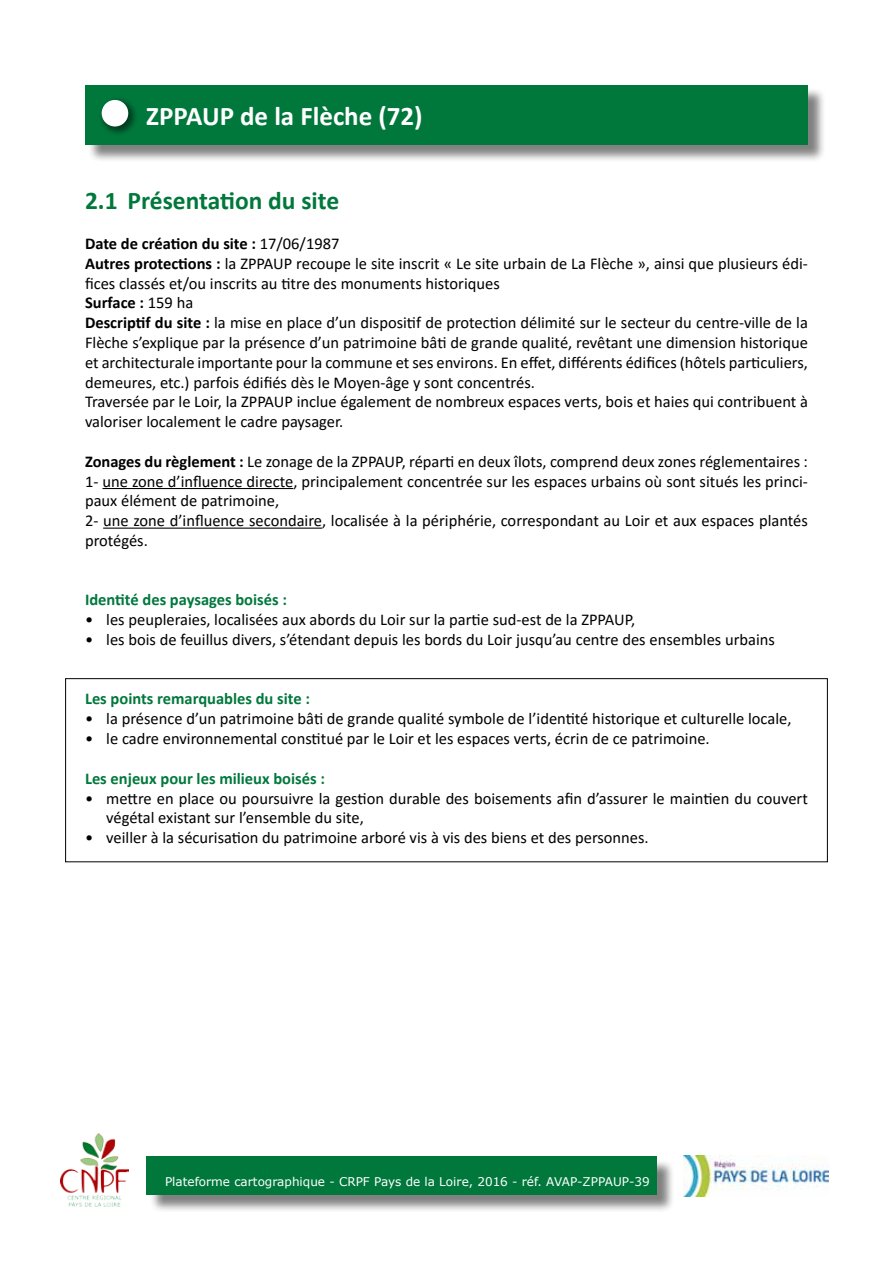
<style>
.page{position:relative;width:893px;height:1263px;background:#fff}
.page>*{position:absolute;margin:0;border:0;box-sizing:border-box;transform-origin:0 0}
.t1{font:700 27px "Calibri";color:#fff}
.t2{font:700 25.5px "Calibri";color:#00783c}
.t3{font:16.5px/19.8px "Calibri";color:#000}
.t4{font:700 16.5px "Calibri";color:#00783c}
.t5{font:12px "Verdana";color:#fff}
.s1{font-weight:700}
</style>
<div class="page">
<div style="left:149px;top:1159px;width:527px;height:54px;background:#000;opacity:.5"></div>
<div style="left:147px;top:1157px;width:510px;height:38px;background:#00783c"></div>
<img style="left:61px;top:1133px;width:68px;height:74px">
<img style="left:684px;top:1155px;width:144px;height:41px">
<hr style="left:102px;top:488px;width:191px;height:1px;background:#000">
<hr style="left:103px;top:528px;width:219px;height:1px;background:#000">
<div style="left:65px;top:678px;width:763px;height:184px;border:1px solid #000"></div>
<div style="left:87px;top:87px;width:739px;height:76px;background:#000;opacity:.5"></div>
<div style="left:85px;top:85px;width:722px;height:60px;background:#00783c"></div>
<div style="left:97px;top:95px;width:42px;height:42px;background:#000;opacity:.5"></div>
<div style="left:102px;top:100px;width:26px;height:26px;background:#fff;border-radius:50%"></div>
<h1 class="t1" style="left:146px;top:97px;width:278px">ZPPAUP de la Flèche (72)</h1>
<h2 class="t2" style="left:85px;top:183px;width:256px">2.1 Présentation du site</h2>
<p class="t3" style="left:85px;top:233px;width:724px"><span class="s1">Date de création du site :</span> 17/06/1987<br><span class="s1">Autres protections :</span> la ZPPAUP recoupe le site inscrit « Le site urbain de La Flèche », ainsi que plusieurs édi&shy;fices classés et/ou inscrits au titre des monuments historiques<br><span class="s1">Surface :</span> 159 ha<br><span class="s1">Descriptif du site :</span> la mise en place d’un dispositif de protection délimité sur le secteur du centre-ville de la Flèche s’explique par la présence d’un patrimoine bâti de grande qualité, revêtant une dimension historique et architecturale importante pour la commune et ses environs. En effet, différents édifices (hôtels particuliers, demeures, etc.) parfois édifiés dès le Moyen-âge y sont concentrés.<br>Traversée par le Loir, la ZPPAUP inclue également de nombreux espaces verts, bois et haies qui contribuent à valoriser localement le cadre paysager.</p>
<p class="t3" style="left:85px;top:451px;width:724px"><span class="s1">Zonages du règlement :</span> Le zonage de la ZPPAUP, réparti en deux îlots, comprend deux zones réglementaires :<br>1- une zone d’influence directe, principalement concentrée sur les espaces urbains où sont situés les princi&shy;paux élément de patrimoine,<br>2- une zone d’influence secondaire, localisée à la périphérie, correspondant au Loir et aux espaces plantés protégés.</p>
<p class="t4" style="left:85px;top:588px;width:203px">Identité des paysages boisés :</p>
<p class="t3" style="left:85px;top:609px;width:552px">• les peupleraies, localisées aux abords du Loir sur la partie sud-est de la ZPPAUP,</p>
<p class="t3" style="left:85px;top:629px;width:691px">• les bois de feuillus divers, s’étendant depuis les bords du Loir jusqu’au centre des ensembles urbains</p>
<p class="t4" style="left:85px;top:687px;width:226px">Les points remarquables du site :</p>
<p class="t3" style="left:85px;top:708px;width:708px">• la présence d’un patrimoine bâti de grande qualité symbole de l’identité historique et culturelle locale,</p>
<p class="t3" style="left:85px;top:728px;width:626px">• le cadre environnemental constitué par le Loir et les espaces verts, écrin de ce patrimoine.</p>
<p class="t4" style="left:85px;top:766px;width:241px">Les enjeux pour les milieux boisés :</p>
<p class="t3" style="left:106px;top:788px;width:703px;text-indent:-21px">• mettre en place ou poursuivre la gestion durable des boisements afin d’assurer le maintien du couvert végétal existant sur l’ensemble du site,</p>
<p class="t3" style="left:85px;top:827px;width:565px">• veiller à la sécurisation du patrimoine arboré vis à vis des biens et des personnes.</p>
<p class="t5" style="left:165px;top:1173px;width:486px">Plateforme cartographique - CRPF Pays de la Loire, 2016 - réf. AVAP-ZPPAUP-39</p>
</div>
